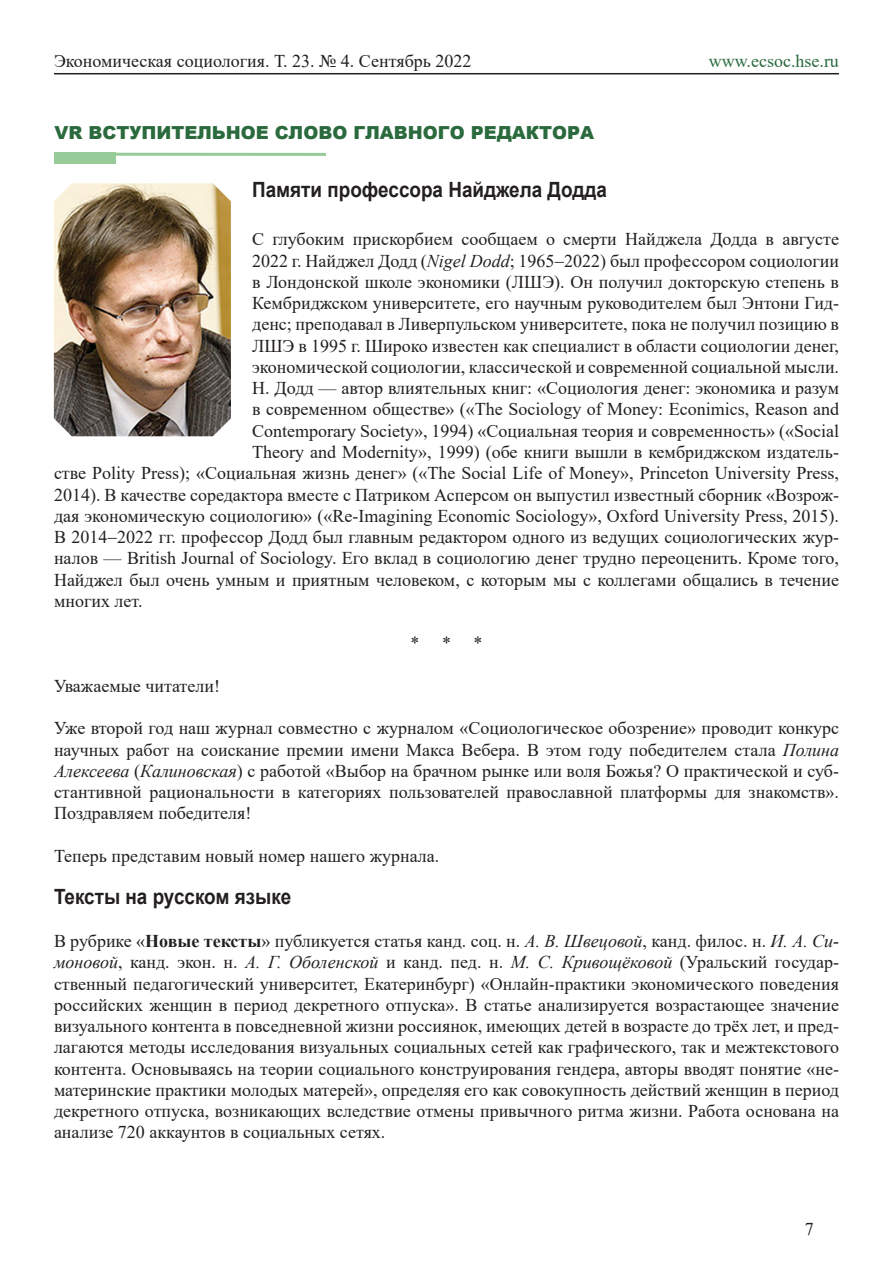
<style>
.page{position:relative;width:893px;height:1263px;background:#fff}
.page>*{position:absolute;margin:0;border:0;box-sizing:border-box;transform-origin:0 0}
.t1{font:700 21px "Arial";color:#231f20;scale:.9 1}
.t2{font:18px/21.3px "Times New Roman";color:#231f20;text-align:justify}
.t3{font:900 18px "Arial";color:#2a6a3d}
.t4{font:18px "Times New Roman";color:#2a6a3d}
.s1{font-style:italic}
.s2{font-weight:700}
</style>
<div class="page">
<hr style="left:54px;top:73px;width:785px;height:1px;background:#231f20">
<div style="left:54px;top:153px;width:62px;height:11px;background:#97cc99"></div>
<hr style="left:54px;top:153px;width:272px;height:3px;background:#97cc99">
<img style="left:54px;top:183px;width:177px;height:253px">
<p class="t2" style="left:54px;top:50px;width:419px">Экономическая социология. Т. 23. № 4. Сентябрь 2022</p>
<p class="t4" style="left:709px;top:48px;width:132px">www.ecsoc.hse.ru</p>
<p class="t3" style="left:54px;top:120px;width:541px">VR ВСТУПИТЕЛЬНОЕ СЛОВО ГЛАВНОГО РЕДАКТОРА</p>
<p class="t1" style="left:252px;top:175px;width:396px">Памяти профессора Найджела Додда</p>
<p class="t2" style="left:252px;top:228px;width:588px">С глубоким прискорбием сообщаем о смерти Найджела Додда в августе</p>
<p class="t2" style="left:252px;top:249px;width:588px">2022 г. Найджел Додд (<span class="s1">Nigel Dodd</span>; 1965 2022) был профессором социологии</p>
<p class="t2" style="left:252px;top:271px;width:588px">в Лондонской школе экономики (ЛШЭ). Он получил докторскую степень в</p>
<p class="t2" style="left:252px;top:292px;width:588px">Кембриджском университете, его научным руководителем был Энтони Гид-</p>
<p class="t2" style="left:252px;top:313px;width:588px">денс; преподавал в Ливерпульском университете, пока не получил позицию в</p>
<p class="t2" style="left:252px;top:334px;width:588px">ЛШЭ в 1995 г. Широко известен как специалист в области социологии денег,</p>
<p class="t2" style="left:252px;top:356px;width:588px">экономической социологии, классической и современной социальной мысли.</p>
<p class="t2" style="left:252px;top:377px;width:588px">Н. Додд — автор влиятельных книг: «Социология денег: экономика и разум</p>
<p class="t2" style="left:252px;top:398px;width:588px">в современном обществе» («The Sociology of Money: Econimics, Reason and</p>
<p class="t2" style="left:252px;top:419px;width:588px">Contemporary Society», 1994) «Социальная теория и современность» («Social</p>
<p class="t2" style="left:252px;top:441px;width:588px">Theory and Modernity», 1999) (обе книги вышли в кембриджском издатель-</p>
<p class="t2" style="left:54px;top:462px;width:787px">стве Polity Press); «Социальная жизнь денег» («The Social Life of Money», Princeton University Press,</p>
<p class="t2" style="left:54px;top:483px;width:787px">2014). В качестве соредактора вместе с Патриком Асперсом он выпустил известный сборник «Возрож-</p>
<p class="t2" style="left:54px;top:504px;width:787px">дая экономическую социологию» («Re-Imagining Economic Sociology», Oxford University Press, 2015).</p>
<p class="t2" style="left:54px;top:526px;width:787px">В 2014 2022 гг. профессор Додд был главным редактором одного из ведущих социологических жур-</p>
<p class="t2" style="left:54px;top:547px;width:787px">налов — British Journal of Sociology. Его вклад в социологию денег трудно переоценить. Кроме того,</p>
<p class="t2" style="left:54px;top:568px;width:787px">Найджел был очень умным и приятным человеком, с которым мы с коллегами общались в течение</p>
<p class="t2" style="left:54px;top:590px;width:90px">многих лет.</p>
<p class="t2" style="left:411px;top:632px;width:42px">* *</p>
<p class="t2" style="left:474px;top:632px;width:10px">*</p>
<p class="t2" style="left:54px;top:675px;width:168px">Уважаемые читатели!</p>
<p class="t2" style="left:54px;top:717px;width:787px">Уже второй год наш журнал совместно с журналом «Социологическое обозрение» проводит конкурс научных работ на соискание премии имени Макса Вебера. В этом году победителем стала <span class="s1">Полина Алексеева</span> (<span class="s1">Калиновская</span>) с работой «Выбор на брачном рынке или воля Божья? О практической и суб&shy;стантивной рациональности в категориях пользователей православной платформы для знакомств».<br>Поздравляем победителя!</p>
<p class="t2" style="left:54px;top:845px;width:387px">Теперь представим новый номер нашего журнала.</p>
<p class="t1" style="left:54px;top:882px;width:265px">Тексты на русском языке</p>
<p class="t2" style="left:54px;top:930px;width:787px">В рубрике «<span class="s2">Новые тексты</span>» публикуется статья канд. соц. н. <span class="s1">А. В. Швецовой</span>, канд. филос. н. <span class="s1">И. А. Си&shy;моновой</span>, канд. экон. н. <span class="s1">А. Г. Оболенской</span> и канд. пед. н. <span class="s1">М. С. Кривощёковой</span> (Уральский государ&shy;ственный педагогический университет, Екатеринбург) «Онлайн-практики экономического поведения российских женщин в период декретного отпуска». В статье анализируется возрастающее значение визуального контента в повседневной жизни россиянок, имеющих детей в возрасте до трёх лет, и пред&shy;лагаются методы исследования визуальных социальных сетей как графического, так и межтекстового контента. Основываясь на теории социального конструирования гендера, авторы вводят понятие «не&shy;материнские практики молодых матерей», определяя его как совокупность действий женщин в период декретного отпуска, возникающих вследствие отмены привычного ритма жизни. Работа основана на анализе 720 аккаунтов в социальных сетях.</p>
<p class="t2" style="left:805px;top:1218px;width:10px">7</p>
</div>
